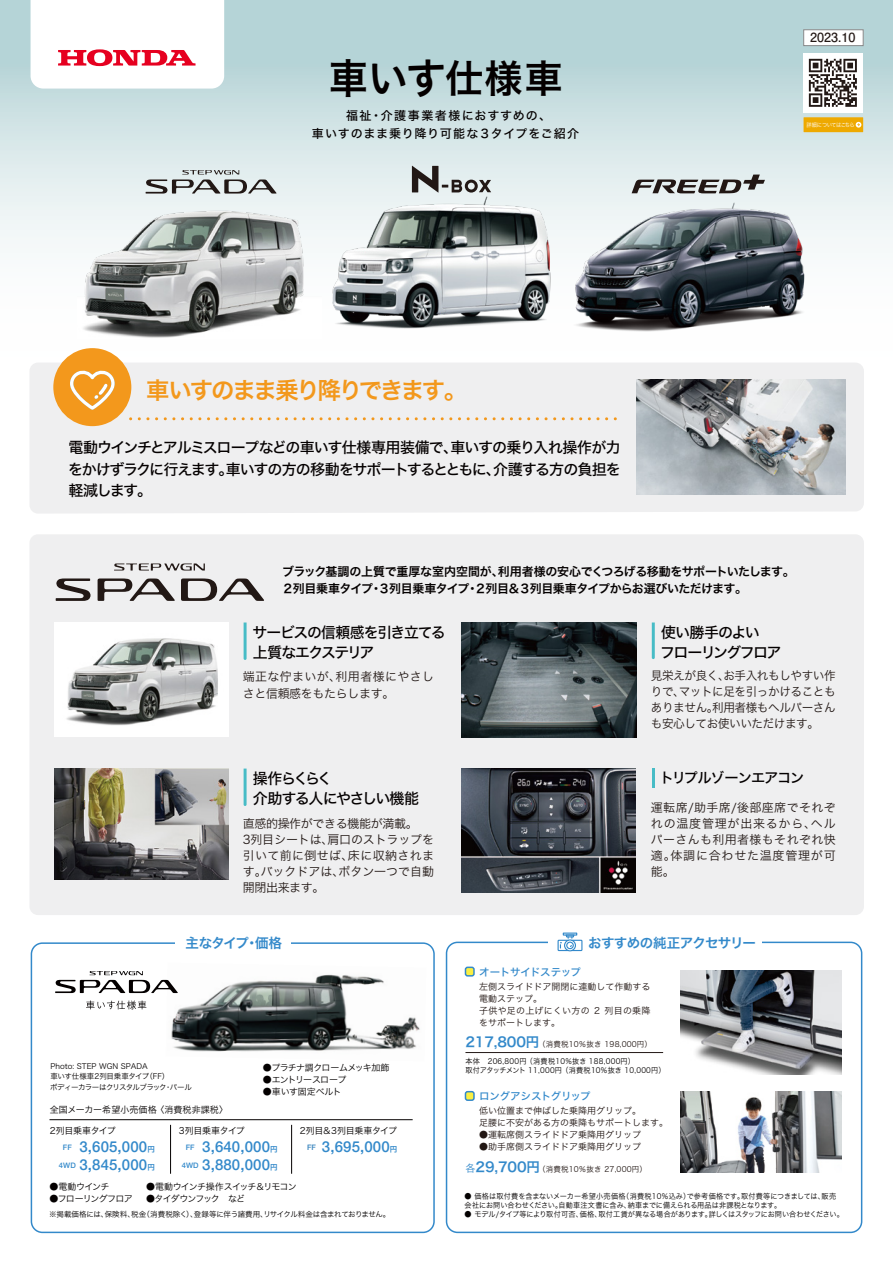
<style>
.page{position:relative;width:893px;height:1263px;background:#fff}
.page>*{position:absolute;margin:0;border:0;box-sizing:border-box;transform-origin:0 0}
.t1{font:42px "Hiragino UD Sans Std N W6";color:#040000;scale:.95 1}
.t2{font:23.4px "Hira Kaku Std W6";letter-spacing:-.095em;color:#f3981c}
.t3{font:15px/21.3px "Hira Kaku Std W5";letter-spacing:-.09em;color:#040000;text-align:justify}
.t4{font:500 15px/18.1px "Helvetica Neue LT";letter-spacing:.01em;color:#3389ca}
.t5{font:15px/20.2px "Hira Kaku Std W5";letter-spacing:-.11em;color:#040000}
.t6{font:14.25px "Hira Kaku Std W5";letter-spacing:-.08em;color:#040000}
.t7{font:13.5px "Hira Kaku Std W6";letter-spacing:-.055em;color:#3389ca}
.t8{font:700 12.6px "Futo Go B101 Pro";color:#221714}
.t9{font:12px/16px "Hira Kaku Std W3";letter-spacing:-.015em;color:#221815;text-align:justify}
.t10{font:12px/16.5px "Hira Kaku Std W6";letter-spacing:-.04em;color:#040000}
.t11{font:12px/18px "Hira Kaku Std W5";letter-spacing:.07em;color:#040000;text-align:center}
.t12{font:12px/16px "Hira Kaku Std W3";letter-spacing:.03em;color:#221815}
.t13{font:10.5px "Hira Kaku Std W5";letter-spacing:-.03em;color:#3389ca}
.t14{font:9px/12px "Hira Kaku Std W3";color:#221714}
.t15{font:9px "Hira Kaku Std W3";letter-spacing:-.04em;color:#040000}
.t16{font:9px "Hira Kaku Std W3";letter-spacing:-.08em;color:#040000}
.t17{font:9px "Hira Kaku Std W3";letter-spacing:.01em;color:#040000}
.t18{font:9px "Hira Kaku Std W3";letter-spacing:-.07em;color:#040000}
.t19{font:9px "Hira Kaku Std W3";letter-spacing:-.105em;color:#040000}
.t20{font:7.65px "Hira Kaku Std W3";letter-spacing:.02em;color:#221714}
.t21{font:7.5px/9px "Hira Kaku Std W3";color:#040000;scale:.95 1}
.t22{font:7.5px/9px "Hira Kaku Std W3";letter-spacing:.04em;color:#040000;scale:.95 1}
.t23{font:7.5px/10.5px "Hira Kaku Std W3";letter-spacing:-.035em;color:#040000}
.t24{font:7.5px "Hira Kaku Std W3";letter-spacing:-.02em;color:#040000;scale:.95 1}
.t25{font:7.5px "Hira Kaku Std W3";letter-spacing:-.02em;color:#040000}
.t26{font:5.7px "Hira Kaku Std W3";letter-spacing:-.12em;color:#fff;scale:.93 1}
.s1{font-size:39.15px}
.s2{font-size:7.5px}
.s3{font-family:"Hira Kaku Std W6";font-weight:400;font-size:7.5px}
.s4{font-size:7.5px;color:#3582bc}
.s5{font-family:"Hira Kaku Std W6";font-size:13.5px;color:#3389ca}
.s6{font-size:10.2px;color:#3389ca}
</style>
<div class="page">
<div style="left:30px;top:363px;width:834px;height:150px;background:#efeff0"></div>
<div style="left:29px;top:534px;width:835px;height:381px;background:#efeff0;border-radius:9px"></div>
<div style="left:0;top:0;width:893px;height:359px;background:linear-gradient(to bottom,#b0d0d3,#fff)"></div>
<div style="left:53px;top:348px;width:78px;height:78px;background:#f3981c;border-radius:50%"></div>
<svg style="left:131px;top:417px;width:487px;height:3px"></svg>
<div style="left:55px;top:622px;width:174px;height:115px;background:#fff"></div>
<div style="left:446px;top:941px;width:416px;height:292px;border:2px solid #3389ca;border-radius:11px"></div>
<div style="left:31px;top:942px;width:404px;height:291px;border:2px solid #3389ca;border-radius:11px"></div>
<img style="left:680px;top:971px;width:162px;height:103px">
<img style="left:680px;top:1091px;width:162px;height:81px">
<img style="left:578px;top:189px;width:272px;height:158px">
<div style="left:548px;top:930px;width:214px;height:24px;background:#fff"></div>
<div style="left:465px;top:967px;width:9px;height:9px;background:#faef42;border-radius:2px"></div>
<div style="left:465px;top:966px;width:10px;height:10px;border:2px solid #3389ca;border-radius:2px"></div>
<div style="left:465px;top:1092px;width:9px;height:8px;background:#faef42;border-radius:2px"></div>
<div style="left:465px;top:1091px;width:10px;height:10px;border:2px solid #3389ca;border-radius:2px"></div>
<div style="left:175px;top:933px;width:116px;height:22px;background:#fff"></div>
<svg style="left:557px;top:934px;width:26px;height:18px"></svg>
<div style="left:563px;top:932px;width:14px;height:3px;border:1px solid #3389ca"></div>
<img style="left:462px;top:768px;width:173px;height:124px">
<img style="left:55px;top:768px;width:174px;height:111px">
<img style="left:462px;top:622px;width:174px;height:115px">
<img style="left:171px;top:974px;width:249px;height:78px">
<hr style="left:465px;top:1052px;width:198px;height:1px;background:#221815">
<img style="left:66px;top:638px;width:152px;height:87px">
<img style="left:78px;top:205px;width:226px;height:133px">
<img style="left:636px;top:380px;width:210px;height:114px">
<svg style="left:31px;top:0;width:193px;height:89px"></svg>
<svg style="left:146px;top:170px;width:130px;height:24px;background:#b3b8b8"></svg>
<svg style="left:181px;top:578px;width:83px;height:23px"></svg>
<svg style="left:98px;top:578px;width:77px;height:23px"></svg>
<svg style="left:56px;top:578px;width:35px;height:23px"></svg>
<svg style="left:114px;top:563px;width:91px;height:7px"></svg>
<svg style="left:632px;top:175px;width:133px;height:18px;background:#979998"></svg>
<svg style="left:244px;top:622px;width:3px;height:38px"></svg>
<svg style="left:652px;top:622px;width:3px;height:37px"></svg>
<hr style="left:652px;top:768px;width:3px;height:20px;background:#47bcc6">
<svg style="left:244px;top:768px;width:3px;height:38px"></svg>
<div style="left:803px;top:117px;width:60px;height:15px;background:#eea900"></div>
<svg style="left:856px;top:122px;width:5px;height:6px"></svg>
<img style="left:304px;top:166px;width:274px;height:183px">
<hr style="left:50px;top:1119px;width:363px;height:1px;background:#040000">
<hr style="left:170px;top:1125px;width:1px;height:49px;background:#040000">
<hr style="left:291px;top:1125px;width:1px;height:49px;background:#040000">
<svg style="left:86px;top:1000px;width:60px;height:9px"></svg>
<svg style="left:55px;top:971px;width:123px;height:22px"></svg>
<svg style="left:70px;top:370px;width:45px;height:40px"></svg>
<div style="left:803px;top:53px;width:60px;height:60px;background:#fff"></div>
<svg style="left:809px;top:59px;width:48px;height:48px"></svg>
<div style="left:803px;top:30px;width:60px;height:16px;background:#fff;border:1px solid #89898a"></div>
<h1 class="t1" style="left:328px;top:46px;width:249px">車いす<span class="s1">仕様車</span></h1>
<p class="t11" style="left:312px;top:107px;width:269px">福祉・介護事業者様におすすめの、<br>車いすのまま乗り降り可能な３タイプをご紹介</p>
<p class="t8" style="left:810px;top:27px;width:47px">2023.10</p>
<p class="t26" style="left:806px;top:121px;width:53px">詳細についてはこちら</p>
<h2 class="t2" style="left:146px;top:373px;width:322px">車いすのまま乗り降りできます。</h2>
<p class="t3" style="left:68px;top:437px;width:554px">電動ウインチとアルミスロープなどの車いす仕様専用装備で、車いすの乗り入れ操作が力をかけずラクに行えます。車いすの方の移動をサポートするとともに、介護する方の負担を軽減します。</p>
<p class="t10" style="left:282px;top:564px;width:514px">ブラック基調の上質で重厚な室内空間が、利用者様の安心でくつろげる移動をサポートいたします。<br>２列目乗車タイプ・３列目乗車タイプ・２列目＆３列目乗車タイプからお選びいただけます。</p>
<p class="t3" style="left:252px;top:622px;width:195px;line-height:20.2px">サービスの信頼感を引き立てる上質なエクステリア</p>
<p class="t12" style="left:243px;top:669px;width:193px">端正な佇まいが、利用者様にやさしさと信頼感をもたらします。</p>
<p class="t5" style="left:660px;top:622px;width:123px">使い勝手のよい<br>フローリングフロア</p>
<p class="t9" style="left:651px;top:667px;width:186px">見栄えが良く、お手入れもしやすい作りで、マットに足を引っかけることもありません。利用者様もヘルパーさんも安心してお使いいただけます。</p>
<p class="t3" style="left:253px;top:767px;width:81px">操作らくらく</p>
<p class="t6" style="left:660px;top:767px;width:146px">トリプルゾーンエアコン</p>
<p class="t3" style="left:253px;top:788px;width:168px">介助する人にやさしい機能</p>
<p class="t9" style="left:243px;top:815px;width:193px;text-align:left">直感的操作ができる機能が満載。<br>3列目シートは、肩口のストラップを引いて前に倒せば、床に収納されます。バックドアは、ボタン一つで自動開閉出来ます。</p>
<p class="t9" style="left:651px;top:799px;width:186px">運転席/助手席/後部座席でそれぞれの温度管理が出来るから、ヘルパーさんも利用者様もそれぞれ快適。体調に合わせた温度管理が可能。</p>
<p class="t7" style="left:186px;top:933px;width:98px">主なタイプ・価格</p>
<p class="t23" style="left:50px;top:1061px;width:143px">Photo: STEP WGN SPADA<br>車いす仕様車2列目乗車タイプ（FF）<br>ボディーカラーはクリスタルブラック・パール</p>
<p class="t18" style="left:263px;top:1061px;width:128px">●プラチナ調クロームメッキ加飾</p>
<p class="t16" style="left:263px;top:1073px;width:85px">●エントリースロープ</p>
<p class="t15" style="left:263px;top:1085px;width:106px">●車いす固定ベルト　　　</p>
<p class="t17" style="left:50px;top:1103px;width:180px">全国メーカー希望小売価格 〈消費税非課税〉</p>
<p class="t15" style="left:50px;top:1123px;width:67px">2列目乗車タイプ</p>
<p class="t15" style="left:179px;top:1123px;width:67px">3列目乗車タイプ</p>
<p class="t15" style="left:300px;top:1123px;width:99px">2列目＆3列目乗車タイプ</p>
<p class="t4" style="left:59px;top:1137px;width:97px"><span class="s2">FF</span> 3,605,000<span class="s3">円<br></span><span class="s2">4WD</span> 3,845,000<span class="s3">円</span></p>
<p class="t4" style="left:182px;top:1137px;width:97px"><span class="s2">FF</span> 3,640,000<span class="s3">円<br></span><span class="s2">4WD</span> 3,880,000<span class="s3">円</span></p>
<p class="t4" style="left:307px;top:1137px;width:92px"><span class="s4">FF</span> 3,695,000<span class="s3">円</span></p>
<p class="t15" style="left:49px;top:1180px;width:62px">●電動ウインチ</p>
<p class="t16" style="left:49px;top:1192px;width:85px">●フローリングフロア</p>
<p class="t16" style="left:146px;top:1180px;width:152px">●電動ウインチ操作スイッチ＆リモコン</p>
<p class="t19" style="left:146px;top:1192px;width:101px">●タイダウンフック　など</p>
<p class="t25" style="left:49px;top:1209px;width:343px">※掲載価格には、保険料、税金（消費税除く）、登録等に伴う諸費用、リサイクル料金は含まれておりません。</p>
<p class="t13" style="left:479px;top:964px;width:103px">オートサイドステップ</p>
<p class="t7" style="left:588px;top:932px;width:169px">おすすめの純正アクセサリー</p>
<p class="t14" style="left:479px;top:980px;width:173px">左側スライドドア開閉に連動して作動する電動ステップ。<br>子供や足の上げにくい方の 2 列目の乗降をサポートします。</p>
<p class="t20" style="left:465px;top:1038px;width:188px"><span class="s5">217,800円</span>（消費税10％抜き 198,000円）</p>
<p class="t22" style="left:465px;top:1056px;width:212px">本体　206,800円 （消費税10％抜き 188,000円）<br>取付アタッチメント 11,000円 （消費税10％抜き 10,000円）</p>
<p class="t13" style="left:479px;top:1088px;width:113px">ロングアシストグリップ</p>
<p class="t14" style="left:479px;top:1104px;width:190px">低い位置まで伸ばした乗降用グリップ。<br>足腰に不安がある方の乗降もサポートします。</p>
<p class="t14" style="left:479px;top:1128px;width:163px">●運転席側スライドドア乗降用グリップ</p>
<p class="t14" style="left:479px;top:1140px;width:163px">●助手席側スライドドア乗降用グリップ</p>
<p class="t20" style="left:465px;top:1163px;width:183px"><span class="s6">各</span><span class="s5">29,700円</span>（消費税10％抜き 27,000円）</p>
<p class="t21" style="left:465px;top:1192px;width:393px">● 価格は取付費を含まないメーカー希望小売価格（消費税10％込み）で参考価格です。取付費等につきましては、販売会社にお問い合わせください。自動車注文書に含み、納車までに備えられる用品は非課税となります。</p>
<p class="t24" style="left:465px;top:1209px;width:401px">● モデル/タイプ等により取付可否、価格、取付工賃が異なる場合があります。詳しくはスタッフにお問い合わせください。</p>
</div>
